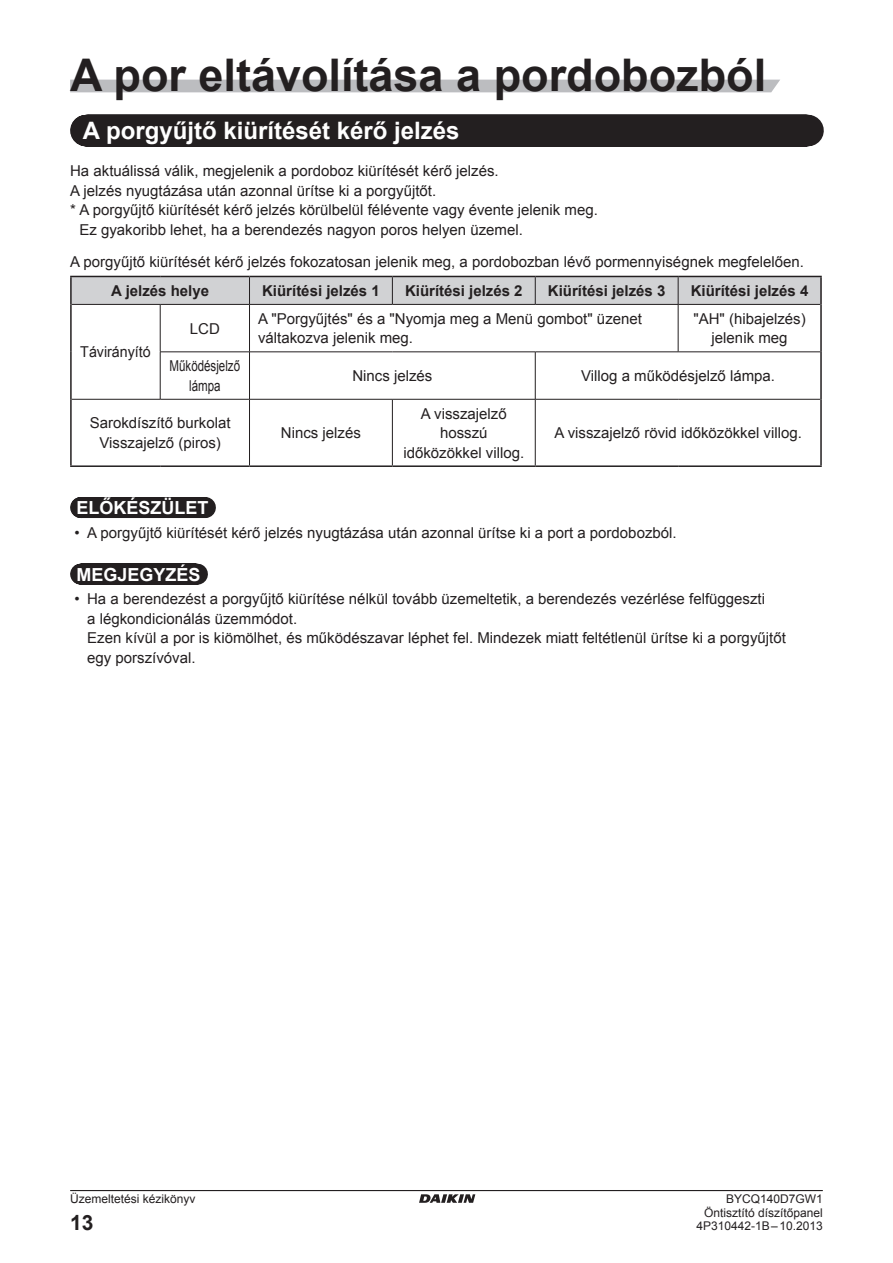
<style>
.page{position:relative;width:893px;height:1263px;background:#fff}
.page>*{position:absolute;margin:0;border:0;box-sizing:border-box;transform-origin:0 0}
.t1{font:700 45px "Arial";color:#231f20}
.t2{font:700 24px "Arial";color:#fff}
.t3{font:700 21px "Arial";color:#231f20}
.t4{font:700 18px "Arial";color:#fff}
.t5{font:15px/19.5px "Arial";color:#231f20;text-align:center}
.t6{font:700 15px "Arial";color:#231f20}
.t7{font:15px/19.5px "Arial";color:#231f20;text-align:center;scale:.77 1}
.t8{font:15px "Arial";color:#231f20;scale:.95 1}
.t9{font:12px/13.5px "Arial";color:#231f20;text-align:right}
</style>
<div class="page">
<div style="left:70px;top:80px;width:710px;height:12px;background:#bcbdc0"></div>
<hr style="left:70px;top:1190px;width:753px;height:1px;background:#231f20">
<svg style="left:419px;top:1194px;width:56px;height:9px"></svg>
<div style="left:87px;top:115px;width:720px;height:31px;background:#231f20"></div>
<hr style="left:86px;top:115px;width:1px;height:31px;background:#231f20">
<hr style="left:807px;top:115px;width:1px;height:31px;background:#231f20">
<div style="left:81px;top:497px;width:124px;height:21px;background:#231f20"></div>
<div style="left:81px;top:564px;width:116px;height:21px;background:#231f20"></div>
<hr style="left:70px;top:276px;width:90px;height:1px;background:#231f20">
<hr style="left:70px;top:277px;width:2px;height:27px;background:#231f20">
<hr style="left:678px;top:276px;width:144px;height:1px;background:#231f20">
<hr style="left:820px;top:277px;width:2px;height:27px;background:#231f20">
<hr style="left:70px;top:304px;width:2px;height:48px;background:#231f20">
<hr style="left:820px;top:304px;width:2px;height:48px;background:#231f20">
<hr style="left:70px;top:352px;width:2px;height:47px;background:#231f20">
<hr style="left:820px;top:352px;width:2px;height:47px;background:#231f20">
<hr style="left:70px;top:399px;width:2px;height:66px;background:#231f20">
<hr style="left:820px;top:399px;width:2px;height:66px;background:#231f20">
<hr style="left:70px;top:465px;width:90px;height:2px;background:#231f20">
<hr style="left:160px;top:465px;width:89px;height:2px;background:#231f20">
<hr style="left:249px;top:465px;width:143px;height:2px;background:#231f20">
<hr style="left:392px;top:465px;width:143px;height:2px;background:#231f20">
<hr style="left:535px;top:465px;width:143px;height:2px;background:#231f20">
<hr style="left:678px;top:465px;width:144px;height:2px;background:#231f20">
<svg style="left:71px;top:276px;width:750px;height:28px;background:#c7c8ca"></svg>
<hr style="left:72px;top:304px;width:88px;height:1px;background:#231f20">
<hr style="left:160px;top:304px;width:89px;height:1px;background:#231f20">
<hr style="left:160px;top:305px;width:1px;height:47px;background:#231f20">
<hr style="left:249px;top:304px;width:143px;height:1px;background:#231f20">
<hr style="left:249px;top:305px;width:1px;height:47px;background:#231f20">
<hr style="left:392px;top:304px;width:143px;height:1px;background:#231f20">
<hr style="left:535px;top:304px;width:143px;height:1px;background:#231f20">
<hr style="left:678px;top:304px;width:142px;height:1px;background:#231f20">
<hr style="left:678px;top:305px;width:1px;height:47px;background:#231f20">
<hr style="left:160px;top:352px;width:89px;height:1px;background:#231f20">
<hr style="left:160px;top:352px;width:1px;height:47px;background:#231f20">
<hr style="left:249px;top:352px;width:143px;height:1px;background:#231f20">
<hr style="left:249px;top:352px;width:1px;height:47px;background:#231f20">
<hr style="left:392px;top:352px;width:143px;height:1px;background:#231f20">
<hr style="left:535px;top:352px;width:143px;height:1px;background:#231f20">
<hr style="left:535px;top:352px;width:1px;height:47px;background:#231f20">
<hr style="left:678px;top:352px;width:142px;height:1px;background:#231f20">
<hr style="left:72px;top:399px;width:88px;height:1px;background:#231f20">
<hr style="left:160px;top:399px;width:89px;height:1px;background:#231f20">
<hr style="left:249px;top:399px;width:143px;height:1px;background:#231f20">
<hr style="left:249px;top:399px;width:1px;height:66px;background:#231f20">
<hr style="left:392px;top:399px;width:143px;height:1px;background:#231f20">
<hr style="left:392px;top:399px;width:1px;height:66px;background:#231f20">
<hr style="left:535px;top:399px;width:143px;height:1px;background:#231f20">
<hr style="left:535px;top:399px;width:1px;height:66px;background:#231f20">
<hr style="left:678px;top:399px;width:142px;height:1px;background:#231f20">
<h1 class="t1" style="left:70px;top:45px;width:697px">A por eltávolítása a pordobozból</h1>
<h2 class="t2" style="left:83px;top:114px;width:378px">A porgyűjtő kiürítését kérő jelzés</h2>
<p class="t5" style="left:70px;top:162px;width:430px">Ha aktuálissá válik, megjelenik a pordoboz kiürítését kérő jelzés.</p>
<p class="t5" style="left:70px;top:181px;width:368px">A jelzés nyugtázása után azonnal ürítse ki a porgyűjtőt.</p>
<p class="t5" style="left:70px;top:201px;width:529px">* A porgyűjtő kiürítését kérő jelzés körülbelül félévente vagy évente jelenik meg.</p>
<p class="t5" style="left:79px;top:220px;width:445px">Ez gyakoribb lehet, ha a berendezés nagyon poros helyen üzemel.</p>
<p class="t5" style="left:70px;top:252px;width:735px">A porgyűjtő kiürítését kérő jelzés fokozatosan jelenik meg, a pordobozban lévő pormennyiségnek megfelelően.</p>
<p class="t6" style="left:111px;top:281px;width:99px">A jelzés helye</p>
<p class="t6" style="left:262px;top:281px;width:119px">Kiürítési jelzés 1</p>
<p class="t6" style="left:405px;top:281px;width:119px">Kiürítési jelzés 2</p>
<p class="t6" style="left:548px;top:281px;width:119px">Kiürítési jelzés 3</p>
<p class="t6" style="left:691px;top:281px;width:119px">Kiürítési jelzés 4</p>
<p class="t5" style="left:190px;top:319px;width:31px">LCD</p>
<p class="t5" style="left:258px;top:309px;width:385px;text-align:left">A "Porgyűjtés" és a "Nyomja meg a Menü gombot" üzenet váltakozva jelenik meg.</p>
<p class="t5" style="left:693px;top:309px;width:114px">"AH" (hibajelzés) jelenik meg</p>
<p class="t7" style="left:170px;top:356px;width:93px">Működésjelző lámpa</p>
<p class="t5" style="left:352px;top:366px;width:82px">Nincs jelzés</p>
<p class="t5" style="left:581px;top:366px;width:195px">Villog a működésjelző lámpa.</p>
<p class="t5" style="left:90px;top:414px;width:142px">Sarokdíszítő burkolat<br>Visszajelző (piros)</p>
<p class="t5" style="left:281px;top:423px;width:82px">Nincs jelzés</p>
<p class="t8" style="left:80px;top:342px;width:76px">Távirányító</p>
<p class="t5" style="left:403px;top:404px;width:122px">A visszajelző hosszú időközökkel villog.</p>
<p class="t5" style="left:554px;top:423px;width:249px">A visszajelző rövid időközökkel villog.</p>
<p class="t4" style="left:77px;top:496px;width:134px">ELŐKÉSZÜLET</p>
<p class="t5" style="left:74px;top:523px;width:604px">• A porgyűjtő kiürítését kérő jelzés nyugtázása után azonnal ürítse ki a port a pordobozból.</p>
<p class="t4" style="left:77px;top:562px;width:126px">MEGJEGYZÉS</p>
<p class="t5" style="left:87px;top:590px;width:700px;text-align:left;text-indent:-13px">• Ha a berendezést a porgyűjtő kiürítése nélkül tovább üzemeltetik, a berendezés vezérlése felfüggeszti<br>a légkondicionálás üzemmódot.<br>Ezen kívül a por is kiömölhet, és működészavar léphet fel. Mindezek miatt feltétlenül ürítse ki a porgyűjtőt egy porszívóval.</p>
<p class="t9" style="left:70px;top:1192px;width:127px">Üzemeltetési kézikönyv</p>
<p class="t9" style="left:704px;top:1192px;width:120px">BYCQ140D7GW1<br>Öntisztító díszítőpanel</p>
<h3 class="t3" style="left:70px;top:1208px;width:25px">13</h3>
<p class="t9" style="left:696px;top:1219px;width:128px">4P310442-1B–10.2013</p>
</div>
